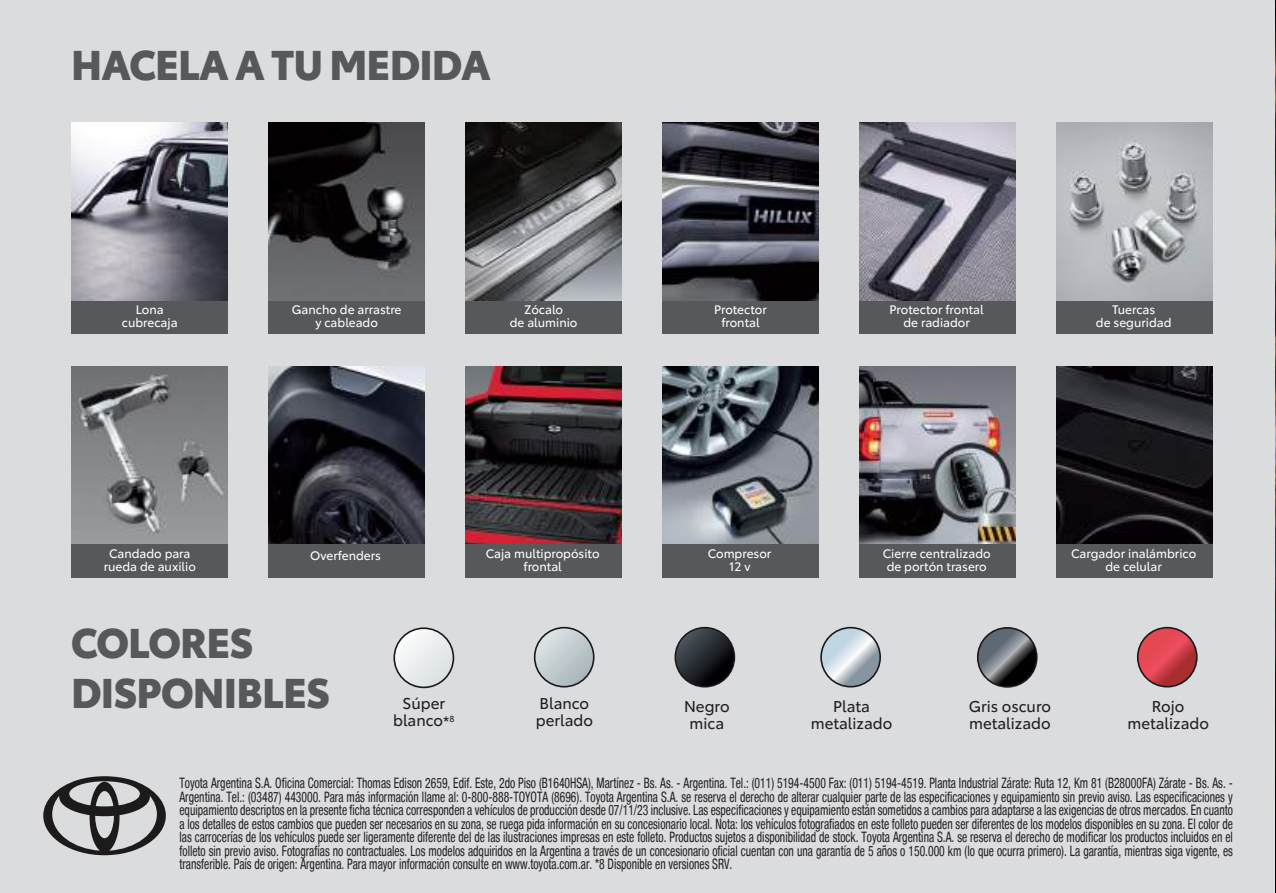
<style>
.page{position:relative;width:1276px;height:893px;background:#dbdcde}
.page>*{position:absolute;margin:0;border:0;box-sizing:border-box;transform-origin:0 0}
.t1{font:900 40.5px/50.6px "Toyota Type";letter-spacing:-.02em;color:#57585b}
.t2{font:15.3px/17.1px "Toyota Type";color:#221f20;text-align:center}
.t3{font:condensed 14.4px/13.5px "Helvetica Neue Condensed";color:#221f20;text-align:justify;scale:.81 1}
.t4{font:12px/12.9px "Toyota Type";color:#fff;text-align:center}
</style>
<div class="page">
<img style="left:1275px;top:0;width:1px;height:692px">
<hr style="left:1275px;top:692px;width:1px;height:201px;background:#050504">
<svg style="left:43px;top:776px;width:123px;height:79px"></svg>
<div style="left:72px;top:123px;width:156px;height:211px;background:#57585b"></div>
<img style="left:72px;top:123px;width:156px;height:177px">
<div style="left:268px;top:123px;width:157px;height:211px;background:#57585b"></div>
<img style="left:268px;top:123px;width:157px;height:177px">
<div style="left:465px;top:123px;width:157px;height:211px;background:#57585b"></div>
<img style="left:465px;top:123px;width:157px;height:177px">
<div style="left:662px;top:123px;width:156px;height:211px;background:#57585b"></div>
<img style="left:662px;top:123px;width:156px;height:177px">
<div style="left:859px;top:123px;width:156px;height:211px;background:#57585b"></div>
<img style="left:859px;top:123px;width:156px;height:177px">
<div style="left:1056px;top:123px;width:156px;height:211px;background:#57585b"></div>
<img style="left:1056px;top:123px;width:156px;height:177px">
<div style="left:72px;top:366px;width:156px;height:212px;background:#57585b"></div>
<img style="left:72px;top:366px;width:156px;height:178px">
<div style="left:465px;top:366px;width:157px;height:212px;background:#57585b"></div>
<img style="left:465px;top:366px;width:157px;height:178px">
<div style="left:662px;top:366px;width:156px;height:212px;background:#57585b"></div>
<img style="left:662px;top:366px;width:156px;height:178px">
<div style="left:859px;top:366px;width:156px;height:212px;background:#57585b"></div>
<img style="left:859px;top:366px;width:156px;height:178px">
<div style="left:1056px;top:366px;width:156px;height:212px;background:#57585b"></div>
<img style="left:1056px;top:366px;width:156px;height:178px">
<div style="left:268px;top:366px;width:157px;height:212px;background:#57585b"></div>
<img style="left:268px;top:366px;width:157px;height:178px">
<svg style="left:394px;top:628px;width:59px;height:59px"></svg>
<div style="left:393px;top:627px;width:61px;height:61px;border:2px solid #1c181c;border-radius:50%"></div>
<svg style="left:534px;top:628px;width:60px;height:59px"></svg>
<div style="left:534px;top:627px;width:60px;height:60px;border:2px solid #1c181c;border-radius:50%"></div>
<svg style="left:675px;top:628px;width:59px;height:59px;background:#22262a"></svg>
<div style="left:674px;top:627px;width:61px;height:60px;border:2px solid #1c181c;border-radius:50%"></div>
<svg style="left:821px;top:628px;width:59px;height:59px"></svg>
<div style="left:820px;top:627px;width:61px;height:60px;border:2px solid #1c181c;border-radius:50%"></div>
<svg style="left:977px;top:628px;width:59px;height:59px;background:#55595e"></svg>
<div style="left:977px;top:627px;width:60px;height:61px;border:2px solid #1c181c;border-radius:50%"></div>
<svg style="left:1137px;top:628px;width:59px;height:59px;background:#ce3f49"></svg>
<div style="left:1137px;top:627px;width:60px;height:60px;border:2px solid #1c181c;border-radius:50%"></div>
<h1 class="t1" style="left:71px;top:37px;width:421px">HACELA A TU MEDIDA</h1>
<p class="t4" style="left:122px;top:302px;width:57px">Lona cubrecaja</p>
<p class="t4" style="left:292px;top:302px;width:111px">Gancho de arrastre y cableado</p>
<p class="t4" style="left:510px;top:302px;width:69px">Zócalo<br>de aluminio</p>
<p class="t4" style="left:714px;top:302px;width:54px">Protector frontal</p>
<p class="t4" style="left:889px;top:302px;width:96px">Protector frontal de radiador</p>
<p class="t4" style="left:1096px;top:302px;width:77px">Tuercas<br>de seguridad</p>
<p class="t4" style="left:104px;top:546px;width:94px">Candado para rueda de auxilio</p>
<p class="t4" style="left:486px;top:546px;width:115px">Caja multipropósito frontal</p>
<p class="t4" style="left:708px;top:546px;width:65px">Compresor<br>12 v</p>
<p class="t4" style="left:882px;top:546px;width:110px">Cierre centralizado de portón trasero</p>
<p class="t4" style="left:1071px;top:546px;width:126px">Cargador inalámbrico de celular</p>
<p class="t4" style="left:310px;top:549px;width:72px">Overfenders</p>
<h1 class="t1" style="left:71px;top:614px;width:261px">COLORES<br>DISPONIBLES</h1>
<p class="t2" style="left:393px;top:693px;width:63px">Súper blanco<sub>*</sub><sup>8</sup></p>
<p class="t2" style="left:536px;top:693px;width:59px;text-align:left">Blanco perlado</p>
<p class="t2" style="left:684px;top:696px;width:47px">Negro mica</p>
<p class="t2" style="left:811px;top:696px;width:83px">Plata metalizado</p>
<p class="t2" style="left:968px;top:697px;width:84px;text-align:left">Gris oscuro metalizado</p>
<p class="t2" style="left:1127px;top:697px;width:83px">Rojo metalizado</p>
<p class="t3" style="left:179px;top:776px;width:1302px">Toyota Argentina S.A. Oficina Comercial: Thomas Edison 2659, Edif. Este, 2do Piso (B1640HSA), Martínez - Bs. As. - Argentina. Tel.: (011) 5194-4500 Fax: (011) 5194-4519. Planta Industrial Zárate: Ruta 12, Km 81 (B28000FA) Zárate - Bs. As. - Argentina. Tel.: (03487) 443000. Para más información llame al: 0-800-888-TOYOTA (8696). Toyota Argentina S.A. se reserva el derecho de alterar cualquier parte de las especificaciones y equipamiento sin previo aviso. Las especificaciones y equipamiento descriptos en la presente ficha técnica corresponden a vehículos de producción desde 07/11/23 inclusive. Las especificaciones y equipamiento están sometidos a cambios para adaptarse a las exigencias de otros mercados. En cuanto a los detalles de estos cambios que pueden ser necesarios en su zona, se ruega pida información en su concesionario local. Nota: los vehículos fotografiados en este folleto pueden ser diferentes de los modelos disponibles en su zona. El color de las carrocerías de los vehículos puede ser ligeramente diferente del de las ilustraciones impresas en este folleto. Productos sujetos a disponibilidad de stock. Toyota Argentina S.A. se reserva el derecho de modificar los productos incluidos en el folleto sin previo aviso. Fotografías no contractuales. Los modelos adquiridos en la Argentina a través de un concesionario oficial cuentan con una garantía de 5 años o 150.000 km (lo que ocurra primero). La garantía, mientras siga vigente, es transferible. País de origen: Argentina. Para mayor información consulte en www.toyota.com.ar. *8 Disponible en versiones SRV.</p>
</div>
